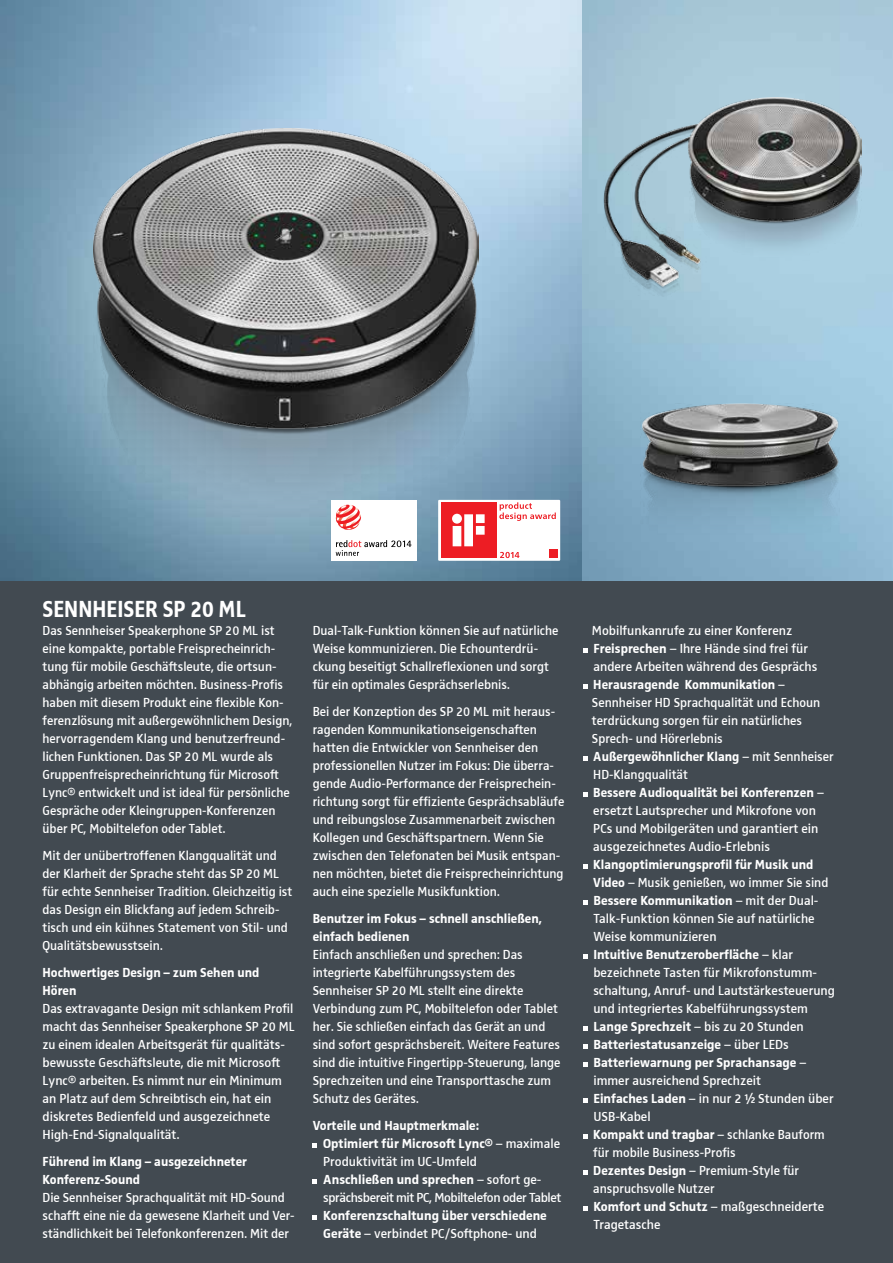
<style>
.page{position:relative;width:893px;height:1263px;background:#424a51}
.page>*{position:absolute;margin:0;border:0;box-sizing:border-box;transform-origin:0 0}
.t1{font:700 24px "Sennheiser";color:#fff;scale:.87 1}
.t2{font:600 13.5px/18px "Sennheiser";color:#fff;scale:.93 1}
.t3{font:600 13.5px/18px "Sennheiser";color:#fff;scale:.95 1}
.t4{font:600 13.5px/18px "Sennheiser";letter-spacing:-.03em;color:#fff;scale:.95 1}
.t5{font:700 13.5px/18px "Sennheiser";color:#fff;scale:.93 1}
.t6{font:700 13.5px/18px "Sennheiser";color:#fff;scale:.95 1}
.s1{font-weight:700}
.s2{font-weight:600}
</style>
<div class="page">
<img style="left:0;top:0;width:893px;height:580px">
<img style="left:603px;top:98px;width:259px;height:199px">
<img style="left:94px;top:128px;width:384px;height:389px">
<img style="left:641px;top:403px;width:200px;height:132px">
<div style="left:331px;top:500px;width:86px;height:61px;background:#fff"></div>
<svg style="left:336px;top:505px;width:25px;height:25px"></svg>
<svg style="left:336px;top:540px;width:76px;height:16px"></svg>
<div style="left:438px;top:500px;width:122px;height:61px;background:#fff"></div>
<div style="left:441px;top:503px;width:55px;height:55px;background:#ed1d24"></div>
<svg style="left:452px;top:514px;width:33px;height:32px"></svg>
<div style="left:549px;top:549px;width:8px;height:9px;background:#ed1d24"></div>
<svg style="left:499px;top:502px;width:57px;height:19px"></svg>
<svg style="left:500px;top:552px;width:19px;height:6px"></svg>
<svg style="left:313px;top:1143px;width:4px;height:5px"></svg>
<svg style="left:313px;top:1179px;width:4px;height:5px"></svg>
<svg style="left:313px;top:1215px;width:4px;height:5px"></svg>
<svg style="left:583px;top:648px;width:4px;height:5px"></svg>
<svg style="left:583px;top:684px;width:4px;height:5px"></svg>
<svg style="left:583px;top:756px;width:4px;height:5px"></svg>
<svg style="left:583px;top:792px;width:4px;height:5px"></svg>
<svg style="left:583px;top:864px;width:4px;height:5px"></svg>
<svg style="left:583px;top:900px;width:4px;height:5px"></svg>
<svg style="left:583px;top:954px;width:4px;height:5px"></svg>
<svg style="left:583px;top:1026px;width:4px;height:5px"></svg>
<svg style="left:583px;top:1044px;width:4px;height:5px"></svg>
<svg style="left:583px;top:1062px;width:4px;height:5px"></svg>
<svg style="left:583px;top:1098px;width:4px;height:5px"></svg>
<svg style="left:583px;top:1134px;width:4px;height:5px"></svg>
<svg style="left:583px;top:1170px;width:4px;height:5px"></svg>
<svg style="left:583px;top:1206px;width:4px;height:5px"></svg>
<h1 class="t1" style="left:43px;top:594px;width:235px">SENNHEISER SP 20 ML</h1>
<p class="t2" style="left:43px;top:621px;width:270px">Das Sennheiser Speakerphone SP 20 ML ist eine kompakte, portable Freisprecheinrich&shy;tung für mobile Geschäftsleute, die ortsun&shy;abhängig arbeiten möchten. Business-Profis haben mit diesem Produkt eine flexible Kon&shy;ferenzlösung mit außergewöhnlichem Design, hervorragendem Klang und benutzerfreund&shy;lichen Funktionen. Das SP 20 ML wurde als Gruppenfreisprecheinrichtung für Microsoft Lync® entwickelt und ist ideal für persönliche Gespräche oder Kleingruppen-Konferenzen über PC, Mobiltelefon oder Tablet.</p>
<p class="t2" style="left:43px;top:846px;width:270px">Mit der unübertroffenen Klangqualität und der Klarheit der Sprache steht das SP 20 ML für echte Sennheiser Tradition. Gleichzeitig ist das Design ein Blickfang auf jedem Schreib&shy;tisch und ein kühnes Statement von Stil- und Qualitätsbewusstsein.</p>
<p class="t5" style="left:43px;top:963px;width:235px">Hochwertiges Design – zum Sehen und<br>Hören</p>
<p class="t2" style="left:43px;top:999px;width:273px">Das extravagante Design mit schlankem Profil macht das Sennheiser Speakerphone SP 20 ML zu einem idealen Arbeitsgerät für qualitäts&shy;bewusste Geschäftsleute, die mit Microsoft Lync® arbeiten. Es nimmt nur ein Minimum an Platz auf dem Schreibtisch ein, hat ein diskretes Bedienfeld und ausgezeichnete High-End-Signalqualität.</p>
<p class="t5" style="left:43px;top:1152px;width:221px">Führend im Klang – ausgezeichneter<br>Konferenz-Sound</p>
<p class="t2" style="left:43px;top:1188px;width:273px">Die Sennheiser Sprachqualität mit HD-Sound schafft eine nie da gewesene Klarheit und Ver&shy;ständlichkeit bei Telefonkonferenzen. Mit der</p>
<p class="t2" style="left:313px;top:621px;width:266px">Dual-Talk-Funktion können Sie auf natürliche Weise kommunizieren. Die Echounterdrü&shy;ckung beseitigt Schallreflexionen und sorgt für ein optimales Gesprächserlebnis.</p>
<p class="t2" style="left:313px;top:702px;width:272px">Bei der Konzeption des SP 20 ML mit heraus&shy;ragenden Kommunikationseigenschaften hatten die Entwickler von Sennheiser den professionellen Nutzer im Fokus: Die überra&shy;gende Audio-Performance der Freisprechein&shy;richtung sorgt für effiziente Gesprächsabläufe und reibungslose Zusammenarbeit zwischen Kollegen und Geschäftspartnern. Wenn Sie zwischen den Telefonaten bei Musik entspan&shy;nen möchten, bietet die Freisprecheinrichtung auch eine spezielle Musikfunktion.</p>
<p class="t5" style="left:313px;top:909px;width:248px">Benutzer im Fokus – schnell anschließen, einfach bedienen</p>
<p class="t2" style="left:313px;top:945px;width:268px">Einfach anschließen und sprechen: Das integrierte Kabelführungssystem des Sennheiser SP 20 ML stellt eine direkte Verbindung zum PC, Mobiltelefon oder Tablet her. Sie schließen einfach das Gerät an und sind sofort gesprächsbereit. Weitere Features sind die intuitive Fingertipp-Steuerung, lange Sprechzeiten und eine Transporttasche zum Schutz des Gerätes.</p>
<p class="t4" style="left:323px;top:1116px;width:252px;text-indent:-10px"><span class="s1">Vorteile und Hauptmerkmale:<br>Optimiert für Microsoft Lync®</span> – maximale Produktivität im UC-Umfeld<br><span class="s1">Anschließen und sprechen</span> – sofort ge&shy;sprächsbereit mit PC, Mobiltelefon oder Tablet</p>
<p class="t6" style="left:323px;top:1206px;width:237px">Konferenzschaltung über verschiedene<br>Geräte <span class="s2">– verbindet PC/Softphone- und</span></p>
<p class="t3" style="left:592px;top:621px;width:256px">Mobilfunkanrufe zu einer Konferenz <span class="s1">Freisprechen</span> – Ihre Hände sind frei für andere Arbeiten während des Gesprächs <span class="s1">Herausragende Kommunikation</span> – Sennheiser HD Sprachqualität und Echoun terdrückung sorgen für ein natürliches Sprech- und Hörerlebnis <span class="s1">Außergewöhnlicher Klang</span> – mit Sennheiser HD-Klangqualität<br><span class="s1">Bessere Audioqualität bei Konferenzen</span> – ersetzt Lautsprecher und Mikrofone von PCs und Mobilgeräten und garantiert ein ausgezeichnetes Audio-Erlebnis</p>
<p class="t2" style="left:593px;top:855px;width:261px"><span class="s1">Klangoptimierungsprofil für Musik und Video</span> – Musik genießen, wo immer Sie sind <span class="s1">Bessere Kommunikation</span> – mit der Dual-Talk-Funktion können Sie auf natürliche Weise kommunizieren<br><span class="s1">Intuitive Benutzeroberfläche</span> – klar bezeichnete Tasten für Mikrofonstumm&shy;schaltung, Anruf- und Lautstärkesteuerung und integriertes Kabelführungssystem <span class="s1">Lange Sprechzeit</span> – bis zu 20 Stunden <span class="s1">Batteriestatusanzeige</span> – über LEDs <span class="s1">Batteriewarnung per Sprachansage</span> – immer ausreichend Sprechzeit<br><span class="s1">Einfaches Laden</span> – in nur 2 ½ Stunden über USB-Kabel<br><span class="s1">Kompakt und tragbar</span> – schlanke Bauform für mobile Business-Profis<br><span class="s1">Dezentes Design</span> – Premium-Style für anspruchsvolle Nutzer<br><span class="s1">Komfort und Schutz</span> – maßgeschneiderte Tragetasche</p>
</div>
